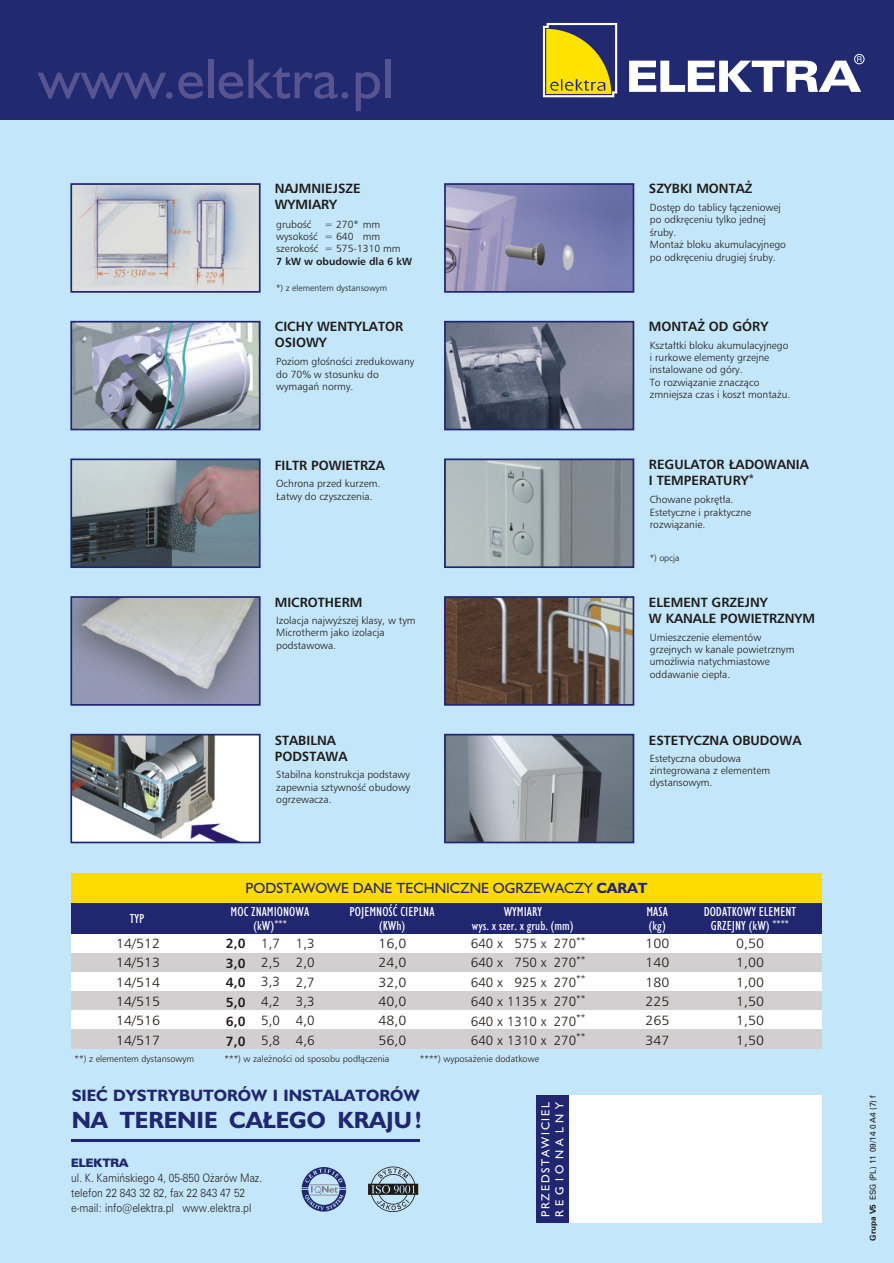
<style>
.page{position:relative;width:894px;height:1263px;background:#c4e6fa}
.page>*{position:absolute;margin:0;border:0;box-sizing:border-box;transform-origin:0 0}
.t1{font:700 21.45px "Humanst 521 PL";color:#212670}
.t2{font:700 15px "Humanst 521 PL";color:#212670}
.t3{font:13.5px "Humanst 521 PL";color:#212670}
.t4{font:700 12.75px/19.6px "Humnst 777 PL";color:#1f1a17}
.t5{font:12.75px/19.4px "Humnst 777 Lt PL";color:#1f1a17;text-align:justify}
.t6{font:12.75px/19.4px "Humnst 777 Lt PL";color:#1f1a17;text-align:justify;scale:1.07 1}
.t7{font:12px/13.6px "Humanst 521 Cn PL";color:#fff;text-align:center;scale:1.07 1}
.t8{font:10.65px/15px "Zurich Lt PL";color:#1f1a17;scale:.87 1}
.t9{font:10.65px/14px "Humanst 521 PL";letter-spacing:.165em;color:#fff}
.t10{font:10.65px "Zurich U Blk Ex PL";color:#212670;scale:.87 1}
.t11{font:9.9px/12.5px "Humnst 777 Lt PL";color:#1f1a17}
.t12{font:700 9.9px "Humnst 777 PL";color:#1f1a17}
.t13{font:9px/19.4px "Humnst 777 Lt PL";color:#1f1a17;text-align:justify}
.t14{font:8.7px "Humnst 777 Lt PL";color:#1f1a17}
.t15{font:8.4px "Humnst 777 Lt PL";color:#1f1a17}
.t16{font:7.5px "Zurich PL";color:#1f1a17}
.t17{font:7.5px "Humanst 521 Cn PL";color:#fff;scale:1.07 1}
.t18{font:700 7.5px "Zurich PL";color:#1f1a17}
.s1{font-weight:700}
</style>
<div class="page">
<div style="left:0;top:0;width:894px;height:120px;background:#212970"></div>
<svg style="left:543px;top:23px;width:74px;height:74px"></svg>
<svg style="left:629px;top:56px;width:233px;height:36px"></svg>
<div style="left:854px;top:54px;width:11px;height:10px;border:1px solid #fff;border-radius:50%"></div>
<svg style="left:38px;top:73px;width:128px;height:26px"></svg>
<div style="left:166px;top:92px;width:7px;height:7px;background:#575491;border-radius:50%"></div>
<svg style="left:178px;top:72px;width:25px;height:27px"></svg>
<div style="left:208px;top:59px;width:5px;height:39px;background:#575491"></div>
<svg style="left:219px;top:59px;width:119px;height:40px"></svg>
<div style="left:342px;top:92px;width:6px;height:7px;background:#575491;border-radius:50%"></div>
<svg style="left:356px;top:72px;width:24px;height:39px"></svg>
<div style="left:385px;top:59px;width:6px;height:39px;background:#575491"></div>
<img style="left:73px;top:599px;width:185px;height:104px">
<img style="left:73px;top:324px;width:185px;height:103px">
<img style="left:447px;top:324px;width:184px;height:103px">
<img style="left:447px;top:186px;width:184px;height:104px">
<img style="left:447px;top:599px;width:184px;height:104px">
<div style="left:70px;top:321px;width:191px;height:109px;border:2px solid #212670"></div>
<div style="left:444px;top:596px;width:190px;height:110px;border:2px solid #212670"></div>
<div style="left:444px;top:321px;width:190px;height:109px;border:2px solid #212670"></div>
<div style="left:444px;top:183px;width:190px;height:110px;border:2px solid #212670"></div>
<div style="left:70px;top:596px;width:191px;height:110px;border:2px solid #212670"></div>
<div style="left:71px;top:873px;width:751px;height:31px;background:#fcdb00"></div>
<div style="left:71px;top:904px;width:751px;height:30px;background:#212670"></div>
<div style="left:71px;top:934px;width:751px;height:19px;background:#fff"></div>
<div style="left:71px;top:953px;width:751px;height:19px;background:#d1cfcf"></div>
<div style="left:71px;top:972px;width:751px;height:19px;background:#fff"></div>
<div style="left:71px;top:991px;width:751px;height:19px;background:#d1cfcf"></div>
<div style="left:71px;top:1010px;width:751px;height:20px;background:#fff"></div>
<div style="left:71px;top:1030px;width:751px;height:19px;background:#d1cfcf"></div>
<img style="left:73px;top:462px;width:185px;height:103px">
<div style="left:70px;top:459px;width:191px;height:109px;border:2px solid #212670"></div>
<img style="left:73px;top:737px;width:185px;height:103px">
<div style="left:70px;top:734px;width:191px;height:109px;border:2px solid #212670"></div>
<img style="left:447px;top:462px;width:184px;height:103px">
<div style="left:444px;top:459px;width:190px;height:109px;border:2px solid #212670"></div>
<img style="left:447px;top:737px;width:184px;height:103px">
<div style="left:444px;top:734px;width:190px;height:109px;border:2px solid #212670"></div>
<img style="left:73px;top:186px;width:185px;height:104px">
<div style="left:70px;top:183px;width:191px;height:110px;border:2px solid #212670"></div>
<div style="left:545px;top:1095px;width:277px;height:128px;background:#fff"></div>
<div style="left:536px;top:1095px;width:32px;height:128px;background:#212670"></div>
<hr style="left:71px;top:1139px;width:349px;height:3px;background:#212670">
<svg style="left:302px;top:1167px;width:44px;height:45px"></svg>
<div style="left:368px;top:1184px;width:50px;height:11px;background:#1f1a17"></div>
<svg style="left:370px;top:1167px;width:46px;height:45px"></svg>
<p class="t4" style="left:275px;top:182px;width:87px;line-height:16.2px">NAJMNIEJSZE<br>WYMIARY</p>
<p class="t11" style="left:276px;top:219px;width:37px">grubość</p>
<p class="t11" style="left:276px;top:219px;width:126px;text-indent:48px">= 270* mm wysokość = 640 mm szerokość = 575-1310 mm</p>
<p class="t12" style="left:276px;top:258px;width:137px">7 kW w obudowie dla 6 kW</p>
<p class="t15" style="left:276px;top:285px;width:112px">*) z elementem dystansowym</p>
<p class="t4" style="left:275px;top:320px;width:130px;line-height:16.2px">CICHY WENTYLATOR<br>OSIOWY</p>
<p class="t11" style="left:276px;top:357px;width:140px">Poziom głośności zredukowany do 70% w stosunku do wymagań normy.</p>
<p class="t4" style="left:275px;top:457px;width:112px">FILTR POWIETRZA</p>
<p class="t11" style="left:276px;top:479px;width:106px">Ochrona przed kurzem.<br>Łatwy do czyszczenia.</p>
<p class="t4" style="left:275px;top:594px;width:89px">MICROTHERM</p>
<p class="t11" style="left:276px;top:615px;width:141px">Izolacja najwyższej klasy, w tym<br>Microtherm jako izolacja podstawowa.</p>
<p class="t4" style="left:275px;top:733px;width:74px;line-height:16.2px">STABILNA<br>PODSTAWA</p>
<p class="t11" style="left:276px;top:769px;width:136px;text-align:justify">Stabilna konstrukcja podstawy zapewnia sztywność obudowy ogrzewacza.</p>
<p class="t4" style="left:649px;top:180px;width:105px">SZYBKI MONTAŻ</p>
<p class="t11" style="left:650px;top:202px;width:138px">Dostęp do tablicy łączeniowej po odkręceniu tylko jednej śruby.<br>Montaż bloku akumulacyjnego po odkręceniu drugiej śruby.</p>
<p class="t4" style="left:649px;top:318px;width:121px">MONTAŻ OD GÓRY</p>
<p class="t11" style="left:650px;top:340px;width:142px">Kształtki bloku akumulacyjnego i rurkowe elementy grzejne instalowane od góry.<br>To rozwiązanie znacząco zmniejsza czas i koszt montażu.</p>
<p class="t4" style="left:649px;top:456px;width:161px">REGULATOR ŁADOWANIA</p>
<p class="t12" style="left:749px;top:474px;width:7px">*</p>
<p class="t4" style="left:649px;top:472px;width:101px">I TEMPERATURY</p>
<p class="t11" style="left:650px;top:495px;width:103px">Chowane pokrętła.<br>Estetyczne i praktyczne rozwiązanie.</p>
<p class="t15" style="left:650px;top:555px;width:31px">*) opcja</p>
<p class="t4" style="left:649px;top:596px;width:168px;line-height:16.2px">ELEMENT GRZEJNY<br>W KANALE POWIETRZNYM</p>
<p class="t11" style="left:650px;top:632px;width:146px">Umieszczenie elementów grzejnych w kanale powietrznym umożliwia natychmiastowe oddawanie ciepła.</p>
<p class="t4" style="left:649px;top:732px;width:154px">ESTETYCZNA OBUDOWA</p>
<p class="t11" style="left:650px;top:753px;width:122px">Estetyczna obudowa zintegrowana z elementem dystansowym.</p>
<h3 class="t3" style="left:246px;top:883px;width:403px">PODSTAWOWE DANE TECHNICZNE OGRZEWACZY <span class="s1">CARAT</span></h3>
<p class="t7" style="left:350px;top:907px;width:81px">POJEMNOŚĆ CIEPLNA (KWh)</p>
<p class="t7" style="left:231px;top:907px;width:75px">MOC ZNAMIONOWA</p>
<p class="t17" style="left:274px;top:921px;width:13px">***</p>
<p class="t7" style="left:253px;top:920px;width:22px">(kW)</p>
<p class="t7" style="left:130px;top:913px;width:15px">TYP</p>
<p class="t7" style="left:472px;top:907px;width:97px">WYMIARY<br>wys. x szer. x grub. (mm)</p>
<p class="t13" style="left:576px;top:932px;width:11px">** ** ** ** **</p>
<p class="t6" style="left:116px;top:935px;width:42px">14/512<br>14/513<br>14/514<br>14/515<br>14/516<br>14/517</p>
<p class="t5" style="left:471px;top:935px;width:107px">640 x 575 x 270<br>640 x 750 x 270<br>640 x 925 x 270<br>640 x 1135 x 270<br>640 x 1310 x 270</p>
<p class="t6" style="left:378px;top:935px;width:28px">16,0<br>24,0<br>32,0<br>40,0<br>48,0<br>56,0</p>
<p class="t4" style="left:226px;top:935px;width:21px;text-align:justify">2,0<br>3,0<br>4,0<br>5,0<br>6,0<br>7,0</p>
<p class="t5" style="left:261px;top:935px;width:20px">1,7<br>2,5<br>3,3<br>4,2<br>5,0<br>5,8</p>
<p class="t5" style="left:296px;top:935px;width:20px">1,3<br>2,0<br>2,7<br>3,3<br>4,0<br>4,6</p>
<p class="t13" style="left:576px;top:1028px;width:11px">**</p>
<p class="t5" style="left:471px;top:1032px;width:107px">640 x 1310 x 270</p>
<p class="t14" style="left:75px;top:1056px;width:121px">**) z elementem dystansowym</p>
<p class="t14" style="left:225px;top:1056px;width:166px">***) w zależności od sposobu podłączenia</p>
<p class="t14" style="left:420px;top:1056px;width:121px">****) wyposażenie dodatkowe</p>
<h2 class="t2" style="left:72px;top:1090px;width:349px">SIEĆ DYSTRYBUTORÓW I INSTALATORÓW</h2>
<h1 class="t1" style="left:72px;top:1112px;width:352px">NA TERENIE CAŁEGO KRAJU!</h1>
<p class="t10" style="left:71px;top:1159px;width:67px">ELEKTRA</p>
<p class="t8" style="left:71px;top:1172px;width:221px">ul. K. Kamińskiego 4, 05-850 Ożarów Maz. telefon 22 843 32 82, fax 22 843 47 52 e-mail: info@elektra.pl www.elektra.pl</p>
<p class="t9" style="left:540px;top:1217px;width:117px;rotate:-90deg">PRZEDSTAWICIEL<br>REGIONALNY</p>
<p class="t7" style="left:646px;top:907px;width:22px;text-align:left">MASA (kg)</p>
<p class="t6" style="left:646px;top:935px;width:24px">100<br>140<br>180<br>225<br>265<br>347</p>
<p class="t6" style="left:736px;top:935px;width:28px">0,50<br>1,00<br>1,00<br>1,50<br>1,50<br>1,50</p>
<p class="t7" style="left:704px;top:907px;width:88px">DODATKOWY ELEMENT</p>
<p class="t17" style="left:772px;top:921px;width:17px">****</p>
<p class="t7" style="left:711px;top:920px;width:57px">GRZEJNY (kW)</p>
<p class="t16" style="left:870px;top:1200px;width:106px;rotate:-90deg">ESG (PL) 11 09/14 0 A4 (7) f</p>
<p class="t18" style="left:870px;top:1241px;width:38px;rotate:-90deg">Grupa V5</p>
</div>
